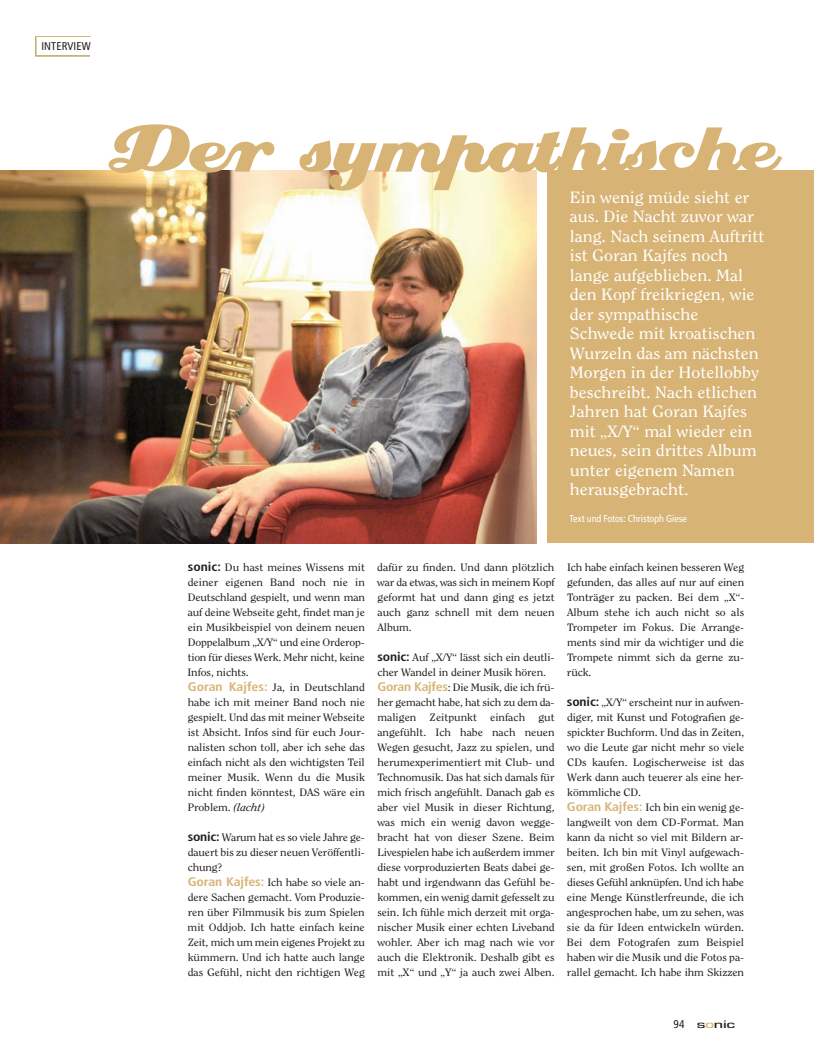
<style>
.page{position:relative;width:815px;height:1064px;background:#fff}
.page>*{position:absolute;margin:0;border:0;box-sizing:border-box;transform-origin:0 0}
.t1{font:16.25px/19.5px "Clearface Std";color:#fff;scale:1.1 1}
.t2{font:condensed 11.25px "Frutiger LT Std";letter-spacing:.01em;color:#231f20}
.t3{font:500 11.25px "Eurostile T";letter-spacing:-.02em;color:#231f20;scale:1.6 1}
.t4{font:10.62px/15px "Clearface Std";letter-spacing:-.005em;color:#231f20;scale:1.1 1}
.t5{font:condensed 10px "Frutiger LT Std";letter-spacing:-.005em;color:#fff}
.s1{font-family:"Frutiger LT Std";font-weight:700;font-stretch:condensed;font-size:12.5px}
.s2{font-family:"Frutiger LT Std";font-weight:700;font-stretch:condensed;font-size:12.5px;color:#d7b476}
.s3{font-style:italic}
.s4{font-family:"Frutiger LT Std";font-weight:400;font-stretch:condensed}
.s5{color:#d7b476}
</style>
<div class="page">
<div style="left:548px;top:171px;width:266px;height:372px;background:#d7b476"></div>
<img style="left:0;top:171px;width:536px;height:372px">
<div style="left:35px;top:36px;width:55px;height:20px;border:1px solid #d7b476"></div>
<svg style="left:109px;top:124px;width:705px;height:67px"></svg>
<p class="t2" style="left:41px;top:41px;width:51px">INTERVIEW</p>
<p class="t1" style="left:570px;top:188px;width:178px">Ein wenig müde sieht er aus. Die Nacht zuvor war lang. Nach seinem Auftritt ist Goran Kajfes noch lange aufgeblieben. Mal den Kopf freikriegen, wie der sympathische<br>Schwede mit kroatischen<br>Wurzeln das am nächsten<br>Morgen in der Hotellobby beschreibt. Nach etlichen<br>Jahren hat Goran Kajfes mit „X/Y“ mal wieder ein neues, sein drittes Album unter eigenem Namen herausgebracht.</p>
<p class="t5" style="left:569px;top:514px;width:119px">Text und Fotos: Christoph Giese</p>
<p class="t4" style="left:188px;top:560px;width:163px"><span class="s1">sonic:</span> Du hast meines Wissens mit deiner eigenen Band noch nie in Deutschland gespielt, und wenn man auf deine Webseite geht, findet man je ein Musikbeispiel von deinem neuen Doppelalbum „X/Y“ und eine Orderop&shy;tion für dieses Werk. Mehr nicht, keine Infos, nichts.<br><span class="s2">Goran Kajfes:</span> Ja, in Deutschland habe ich mit meiner Band noch nie gespielt. Und das mit meiner Webseite ist Absicht. Infos sind für euch Jour&shy;nalisten schon toll, aber ich sehe das einfach nicht als den wichtigsten Teil meiner Musik. Wenn du die Musik nicht finden könntest, DAS wäre ein Problem. <span class="s3">(lacht)</span></p>
<p class="t4" style="left:188px;top:830px;width:163px"><span class="s1">sonic:</span> Warum hat es so viele Jahre ge&shy;dauert bis zu dieser neuen Veröffentli&shy;chung?<br><span class="s2">Goran Kajfes:</span> Ich habe so viele an&shy;dere Sachen gemacht. Vom Produzie&shy;ren über Filmmusik bis zum Spielen mit Oddjob. Ich hatte einfach keine<br>Zeit, mich um mein eigenes Projekt zu kümmern. Und ich hatte auch lange das Gefühl, nicht den richtigen Weg</p>
<p class="t4" style="left:377px;top:560px;width:163px;text-align:justify">dafür zu finden. Und dann plötzlich war da etwas, was sich in meinem Kopf geformt hat und dann ging es jetzt auch ganz schnell mit dem neuen Album.</p>
<p class="t4" style="left:377px;top:650px;width:163px"><span class="s1">sonic:</span> Auf „X/Y“ lässt sich ein deutli&shy;cher Wandel in deiner Musik hören.<br><span class="s2">Goran Kajfes</span>: Die Musik, die ich frü&shy;her gemacht habe, hat sich zu dem da&shy;maligen Zeitpunkt einfach gut angefühlt. Ich habe nach neuen Wegen gesucht, Jazz zu spielen, und herumexperimentiert mit Club- und Technomusik. Das hat sich damals für mich frisch angefühlt. Danach gab es aber viel Musik in dieser Richtung, was mich ein wenig davon wegge&shy;bracht hat von dieser Szene. Beim Livespielen habe ich außerdem immer diese vorproduzierten Beats dabei ge&shy;habt und irgendwann das Gefühl be&shy;kommen, ein wenig damit gefesselt zu sein. Ich fühle mich derzeit mit orga&shy;nischer Musik einer echten Liveband wohler. Aber ich mag nach wie vor auch die Elektronik. Deshalb gibt es mit „X“ und „Y“ ja auch zwei Alben.</p>
<p class="t4" style="left:567px;top:560px;width:163px;text-align:justify">Ich habe einfach keinen besseren Weg gefunden, das alles auf nur auf einen Tonträger zu packen. Bei dem „X“- Album stehe ich auch nicht so als Trompeter im Fokus. Die Arrange&shy;ments sind mir da wichtiger und die Trompete nimmt sich da gerne zu&shy;rück.</p>
<p class="t4" style="left:567px;top:695px;width:163px"><span class="s1">sonic:</span> „X/Y“ erscheint nur in aufwen&shy;diger, mit Kunst und Fotografien ge&shy;spickter Buchform. Und das in Zeiten, wo die Leute gar nicht mehr so viele CDs kaufen. Logischerweise ist das Werk dann auch teuerer als eine her&shy;kömmliche CD.<br><span class="s2">Goran Kajfes:</span> Ich bin ein wenig ge&shy;langweilt von dem CD-Format. Man kann da nicht so viel mit Bildern ar&shy;beiten. Ich bin mit Vinyl aufgewach&shy;sen, mit großen Fotos. Ich wollte an dieses Gefühl anknüpfen. Und ich habe eine Menge Künstlerfreunde, die ich angesprochen habe, um zu sehen, was sie da für Ideen entwickeln würden.<br>Bei dem Fotografen zum Beispiel haben wir die Musik und die Fotos pa&shy;rallel gemacht. Ich habe ihm Skizzen</p>
<p class="t3" style="left:674px;top:1017px;width:40px"><span class="s4">94</span> s<span class="s5">o</span>nic</p>
</div>
